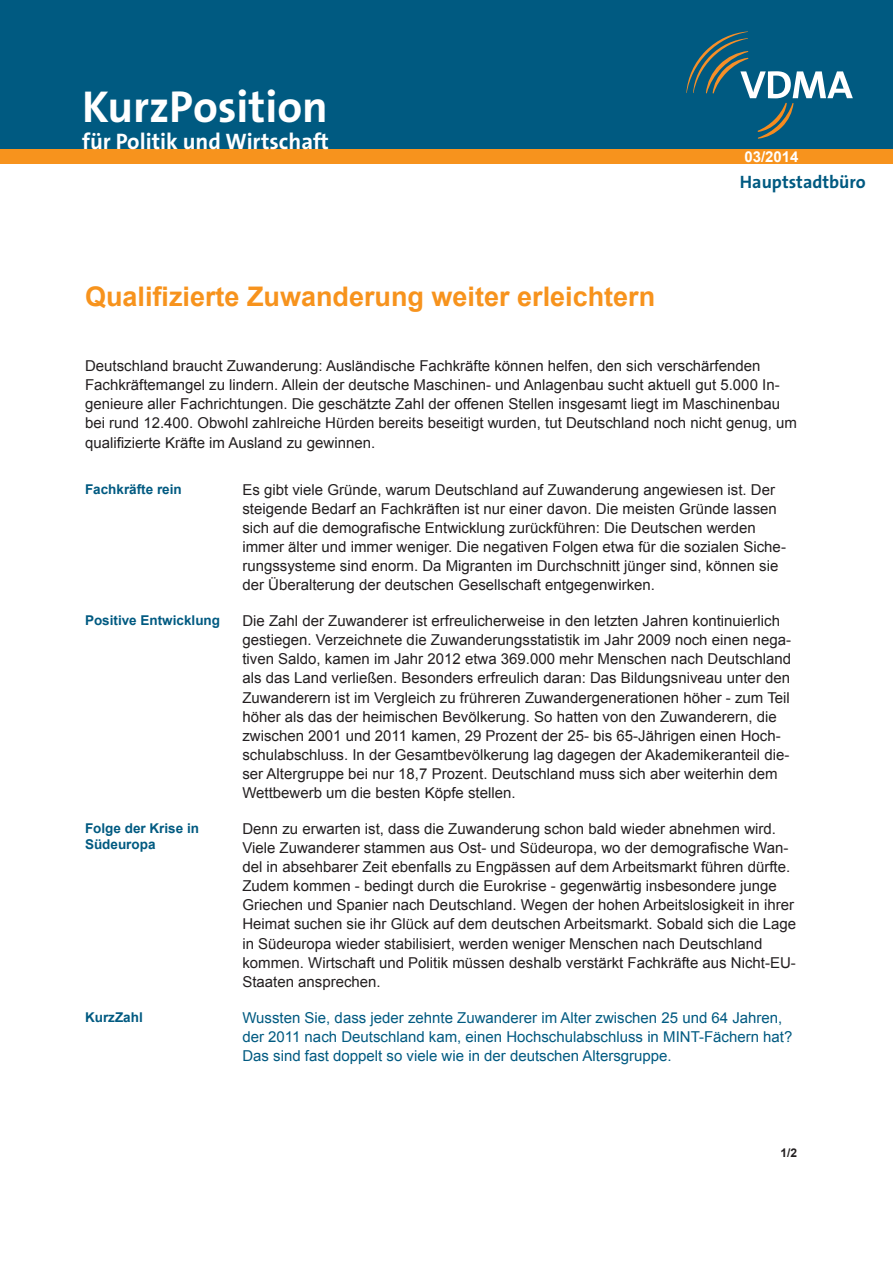
<style>
.page{position:relative;width:893px;height:1263px;background:#fff}
.page>*{position:absolute;margin:0;border:0;box-sizing:border-box;transform-origin:0 0}
.t1{font:700 45px "The Sans B7";color:#fff}
.Titel{font:700 27px "Arial";color:#f7931d}
.t2{font:700 22.5px "The Sans B7";color:#fff}
.t3{font:700 18px "The Sans B7";color:#005a81}
.Fliestext{font:15px/19px "Arial";color:#231f20}
.Kontakt{font:15px/19px "Arial";color:#231f20}
.KurzZahl{font:15px/19px "Arial";color:#005a81}
.t4{font:700 15px "Arial";color:#fff}
.Randbemerkung{font:700 13.5px/16.2px "Arial";color:#005a81}
.Randbemerkung-2{font:700 12px "Arial";color:#231f20}
</style>
<div class="page">
<div style="left:0;top:0;width:893px;height:149px;background:#005a81"></div>
<div style="left:0;top:149px;width:893px;height:15px;background:#f7931d"></div>
<svg style="left:686px;top:31px;width:167px;height:108px"></svg>
<p class="t1" style="left:82px;top:83px;width:247px">KurzPosition</p>
<p class="t2" style="left:82px;top:130px;width:248px">für Politik und Wirtschaft</p>
<p class="Titel" style="left:85px;top:278px;width:572px">Qualifizierte Zuwanderung weiter erleichtern</p>
<p class="t4" style="left:744px;top:147px;width:56px">03/2014</p>
<p class="t3" style="left:740px;top:172px;width:127px">Hauptstadtbüro</p>
<p class="Kontakt" style="left:85px;top:357px;width:714px">Deutschland braucht Zuwanderung: Ausländische Fachkräfte können helfen, den sich verschärfenden Fachkräftemangel zu lindern. Allein der deutsche Maschinen- und Anlagenbau sucht aktuell gut 5.000 In&shy;genieure aller Fachrichtungen. Die geschätzte Zahl der offenen Stellen insgesamt liegt im Maschinenbau bei rund 12.400. Obwohl zahlreiche Hürden bereits beseitigt wurden, tut Deutschland noch nicht genug, um qualifizierte Kräfte im Ausland zu gewinnen.</p>
<p class="Randbemerkung" style="left:85px;top:481px;width:98px">Fachkräfte rein</p>
<p class="Fliestext" style="left:242px;top:480px;width:545px">Es gibt viele Gründe, warum Deutschland auf Zuwanderung angewiesen ist. Der steigende Bedarf an Fachkräften ist nur einer davon. Die meisten Gründe lassen sich auf die demografische Entwicklung zurückführen: Die Deutschen werden immer älter und immer weniger. Die negativen Folgen etwa für die sozialen Siche&shy;rungssysteme sind enorm. Da Migranten im Durchschnitt jünger sind, können sie der Überalterung der deutschen Gesellschaft entgegenwirken.</p>
<p class="Randbemerkung" style="left:85px;top:613px;width:137px">Positive Entwicklung</p>
<p class="Fliestext" style="left:242px;top:612px;width:550px">Die Zahl der Zuwanderer ist erfreulicherweise in den letzten Jahren kontinuierlich gestiegen. Verzeichnete die Zuwanderungsstatistik im Jahr 2009 noch einen nega&shy;tiven Saldo, kamen im Jahr 2012 etwa 369.000 mehr Menschen nach Deutschland als das Land verließen. Besonders erfreulich daran: Das Bildungsniveau unter den Zuwanderern ist im Vergleich zu frühreren Zuwandergenerationen höher - zum Teil höher als das der heimischen Bevölkerung. So hatten von den Zuwanderern, die zwischen 2001 und 2011 kamen, 29 Prozent der 25- bis 65-Jährigen einen Hoch&shy;schulabschluss. In der Gesamtbevölkerung lag dagegen der Akademikeranteil die&shy;ser Altergruppe bei nur 18,7 Prozent. Deutschland muss sich aber weiterhin dem Wettbewerb um die besten Köpfe stellen.</p>
<p class="Randbemerkung" style="left:85px;top:821px;width:116px">Folge der Krise in<br>Südeuropa</p>
<p class="Fliestext" style="left:242px;top:819px;width:555px">Denn zu erwarten ist, dass die Zuwanderung schon bald wieder abnehmen wird.<br>Viele Zuwanderer stammen aus Ost- und Südeuropa, wo der demografische Wan&shy;del in absehbarer Zeit ebenfalls zu Engpässen auf dem Arbeitsmarkt führen dürfte.<br>Zudem kommen - bedingt durch die Eurokrise - gegenwärtig insbesondere junge Griechen und Spanier nach Deutschland. Wegen der hohen Arbeitslosigkeit in ihrer Heimat suchen sie ihr Glück auf dem deutschen Arbeitsmarkt. Sobald sich die Lage in Südeuropa wieder stabilisiert, werden weniger Menschen nach Deutschland kommen. Wirtschaft und Politik müssen deshalb verstärkt Fachkräfte aus Nicht-EU-Staaten ansprechen.</p>
<p class="Randbemerkung" style="left:85px;top:1009px;width:59px">KurzZahl</p>
<p class="KurzZahl" style="left:242px;top:1008px;width:552px">Wussten Sie, dass jeder zehnte Zuwanderer im Alter zwischen 25 und 64 Jahren, der 2011 nach Deutschland kam, einen Hochschulabschluss in MINT-Fächern hat?<br>Das sind fast doppelt so viele wie in der deutschen Altersgruppe.</p>
<p class="Randbemerkung-2" style="left:781px;top:1144px;width:18px">1/2</p>
</div>
